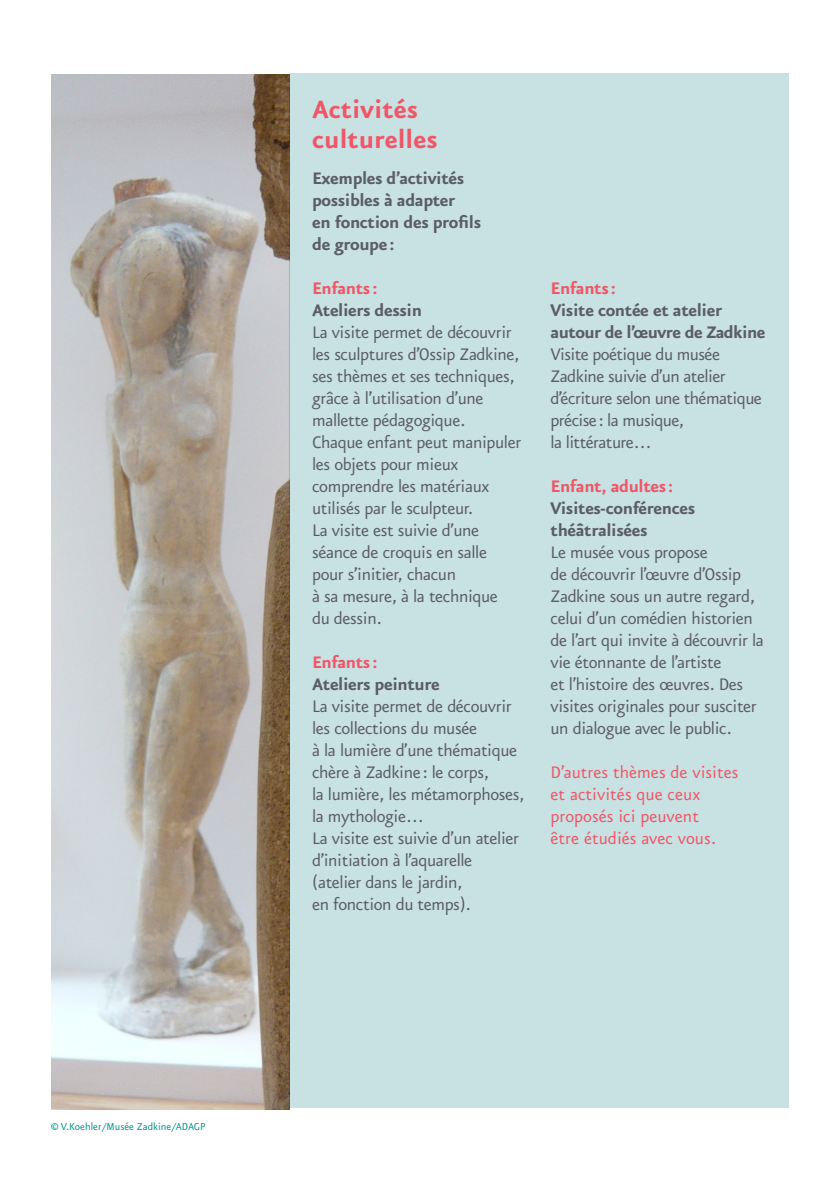
<style>
.page{position:relative;width:840px;height:1191px;background:#fff}
.page>*{position:absolute;margin:0;border:0;box-sizing:border-box;transform-origin:0 0}
.Titre_rubrique_rose{font:700 30px/30px "Eureka Sans Pro";color:#f05667}
.Texte_courant_Reg_gr{font:20px/22px "Eureka Sans Pro";letter-spacing:-.02em;color:#5a5c66}
.Texte_courant_Reg_gr-2{font:700 20px/22px "Eureka Sans Pro";letter-spacing:-.02em;color:#5a5c66}
.Texte_courant_Reg_ro{font:20px/22px "Eureka Sans Pro";color:#f05667}
.Texte_courant_Reg_gr-3{font:700 20px "Eureka Sans Pro";letter-spacing:-.02em;color:#f05667}
.t1{font:12px "Eureka Sans Pro";color:#00938f}
.s1{color:#f05667}
</style>
<div class="page">
<img style="left:51px;top:75px;width:238px;height:1034px">
<div style="left:289px;top:74px;width:499px;height:1034px;background:#c8e1e2"></div>
<p class="t1" style="left:51px;top:1119px;width:156px">© V.Koehler/Musée Zadkine/ADAGP</p>
<p class="Titre_rubrique_rose" style="left:312px;top:93px;width:127px">Activités culturelles</p>
<p class="Texte_courant_Reg_gr-2" style="left:312px;top:166px;width:170px">Exemples d’activités possibles à adapter<br>en fonction des profils de groupe:</p>
<p class="Texte_courant_Reg_gr-2" style="left:312px;top:276px;width:111px"><span class="s1">Enfants:<br></span>Ateliers dessin</p>
<p class="Texte_courant_Reg_gr" style="left:312px;top:321px;width:210px">La visite permet de découvrir les sculptures d’Ossip Zadkine, ses thèmes et ses techniques, grâce à l’utilisation d’une mallette pédagogique.<br>Chaque enfant peut manipuler les objets pour mieux comprendre les matériaux utilisés par le sculpteur.<br>La visite est suivie d’une séance de croquis en salle pour s’initier, chacun<br>à sa mesure, à la technique<br>du dessin.</p>
<p class="Texte_courant_Reg_gr-2" style="left:312px;top:650px;width:129px"><span class="s1">Enfants:<br></span>Ateliers peinture</p>
<p class="Texte_courant_Reg_gr" style="left:312px;top:695px;width:214px">La visite permet de découvrir les collections du musée<br>à la lumière d’une thématique chère à Zadkine: le corps,<br>la lumière, les métamorphoses, la mythologie…</p>
<p class="Texte_courant_Reg_gr" style="left:312px;top:827px;width:208px">La visite est suivie d’un atelier d’initiation à l’aquarelle (atelier dans le jardin,<br>en fonction du temps).</p>
<p class="Texte_courant_Reg_gr-2" style="left:550px;top:276px;width:216px"><span class="s1">Enfants:<br></span>Visite contée et atelier autour de l’œuvre de Zadkine</p>
<p class="Texte_courant_Reg_gr" style="left:550px;top:343px;width:213px">Visite poétique du musée<br>Zadkine suivie d’un atelier d’écriture selon une thématique précise: la musique,<br>la littérature…</p>
<p class="Texte_courant_Reg_gr-3" style="left:550px;top:474px;width:124px">Enfant, adultes:</p>
<p class="Texte_courant_Reg_gr-2" style="left:550px;top:496px;width:146px">Visites-conférences théâtralisées</p>
<p class="Texte_courant_Reg_gr" style="left:550px;top:541px;width:215px">Le musée vous propose<br>de découvrir l’œuvre d’Ossip<br>Zadkine sous un autre regard, celui d’un comédien historien de l’art qui invite à découvrir la vie étonnante de l’artiste<br>et l’histoire des œuvres. Des visites originales pour susciter un dialogue avec le public.</p>
<p class="Texte_courant_Reg_ro" style="left:550px;top:761px;width:189px">D’autres thèmes de visites et activités que ceux proposés ici peuvent<br>être étudiés avec vous.</p>
</div>
